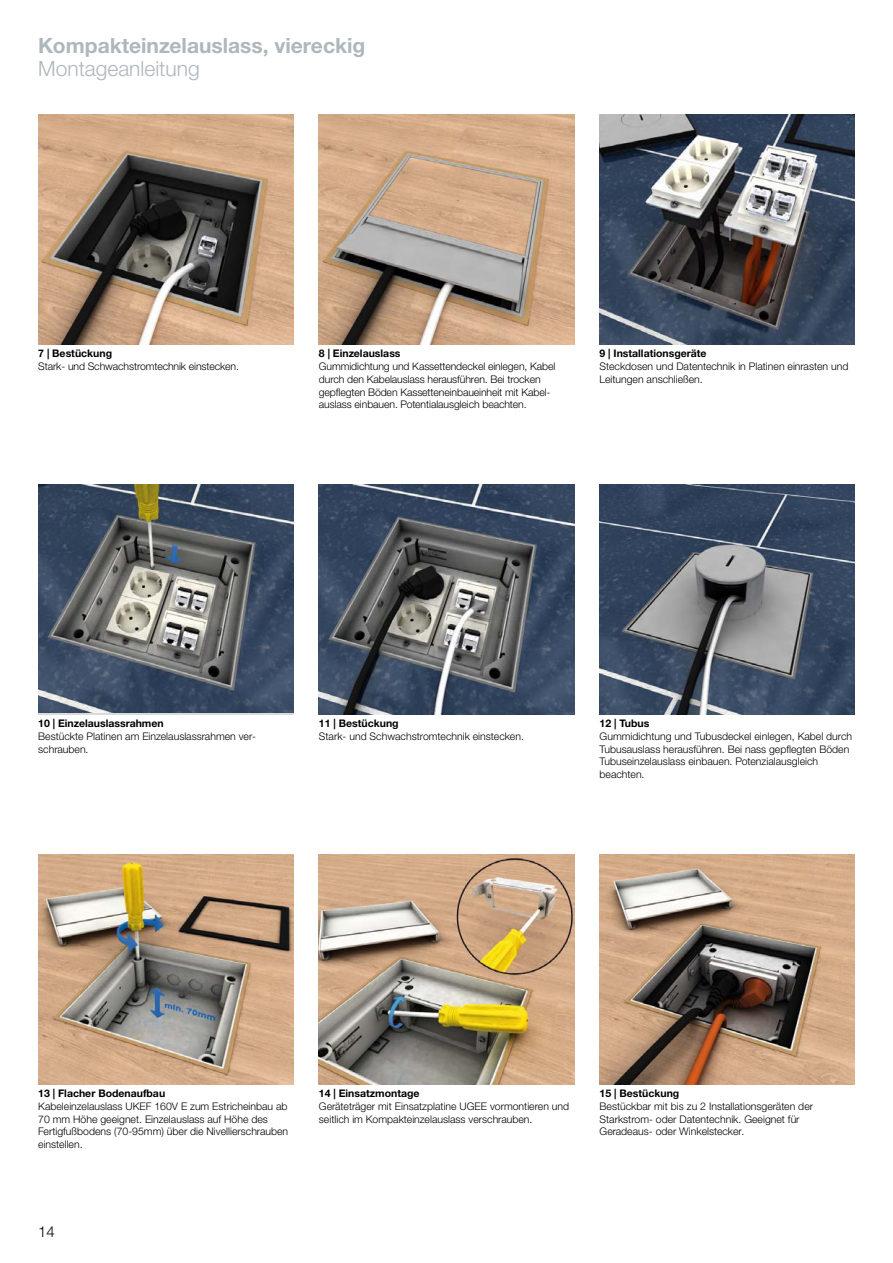
<style>
.page{position:relative;width:893px;height:1263px;background:#fff}
.page>*{position:absolute;margin:0;border:0;box-sizing:border-box;transform-origin:0 0}
.t1{font:700 21px "Helvetica Neue LTW1 G";color:#adb7bc}
.t2{font:300 21px "Helvetica Neue LTW1 G";color:#adb7bc}
.t3{font:300 15px "Helvetica Neue LTW1 G";color:#000}
.t4{font:300 10.5px/12.8px "Helvetica Neue LTW1 G";color:#000}
.t5{font:700 10.5px "Helvetica Neue LTW1 G";color:#000}
</style>
<div class="page">
<img style="left:600px;top:485px;width:255px;height:229px">
<img style="left:319px;top:485px;width:255px;height:229px">
<img style="left:38px;top:485px;width:255px;height:228px">
<img style="left:600px;top:115px;width:255px;height:229px">
<img style="left:319px;top:115px;width:255px;height:229px">
<img style="left:38px;top:115px;width:255px;height:229px">
<img style="left:600px;top:855px;width:255px;height:229px">
<img style="left:319px;top:855px;width:255px;height:229px">
<img style="left:38px;top:855px;width:255px;height:229px">
<h1 class="t1" style="left:38px;top:33px;width:329px">Kompakteinzelauslass, viereckig</h1>
<h1 class="t2" style="left:38px;top:55px;width:163px">Montageanleitung</h1>
<p class="t5" style="left:38px;top:347px;width:75px">7 | Bestückung</p>
<p class="t4" style="left:38px;top:360px;width:202px">Stark- und Schwachstromtechnik einstecken.</p>
<p class="t5" style="left:319px;top:347px;width:83px">8 | Einzelauslass</p>
<p class="t4" style="left:319px;top:360px;width:238px">Gummidichtung und Kassettendeckel einlegen, Kabel durch den Kabelauslass herausführen. Bei trocken gepflegten Böden Kassetteneinbaueinheit mit Kabel&shy;auslass einbauen. Potentialausgleich beachten.</p>
<p class="t5" style="left:600px;top:347px;width:108px">9 | Installationsgeräte</p>
<p class="t4" style="left:600px;top:360px;width:250px">Steckdosen und Datentechnik in Platinen einrasten und<br>Leitungen anschließen.</p>
<p class="t5" style="left:38px;top:717px;width:127px">10 | Einzelauslassrahmen</p>
<p class="t4" style="left:38px;top:730px;width:219px">Bestückte Platinen am Einzelauslassrahmen ver&shy;schrauben.</p>
<p class="t5" style="left:319px;top:717px;width:81px">11 | Bestückung</p>
<p class="t4" style="left:319px;top:730px;width:207px">Stark- und Schwachstromtechnik einstecken.</p>
<p class="t5" style="left:600px;top:717px;width:51px">12 | Tubus</p>
<p class="t4" style="left:600px;top:730px;width:254px">Gummidichtung und Tubusdeckel einlegen, Kabel durch Tubusauslass herausführen. Bei nass gepflegten Böden Tubuseinzelauslass einbauen. Potenzialausgleich beachten.</p>
<p class="t5" style="left:38px;top:1087px;width:128px">13 | Flacher Bodenaufbau</p>
<p class="t4" style="left:38px;top:1100px;width:251px">Kabeleinzelauslass UKEF 160V E zum Estricheinbau ab 70 mm Höhe geeignet. Einzelauslass auf Höhe des Fertigfußbodens (70-95mm) über die Nivellierschrauben einstellen.</p>
<h2 class="t3" style="left:38px;top:1223px;width:18px">14</h2>
<p class="t5" style="left:319px;top:1087px;width:102px">14 | Einsatzmontage</p>
<p class="t4" style="left:319px;top:1100px;width:252px">Geräteträger mit Einsatzplatine UGEE vormontieren und seitlich im Kompakteinzelauslass verschrauben.</p>
<p class="t5" style="left:600px;top:1087px;width:81px">15 | Bestückung</p>
<p class="t4" style="left:600px;top:1100px;width:215px">Bestückbar mit bis zu 2 Installationsgeräten der<br>Starkstrom- oder Datentechnik. Geeignet für<br>Geradeaus- oder Winkelstecker.</p>
</div>
